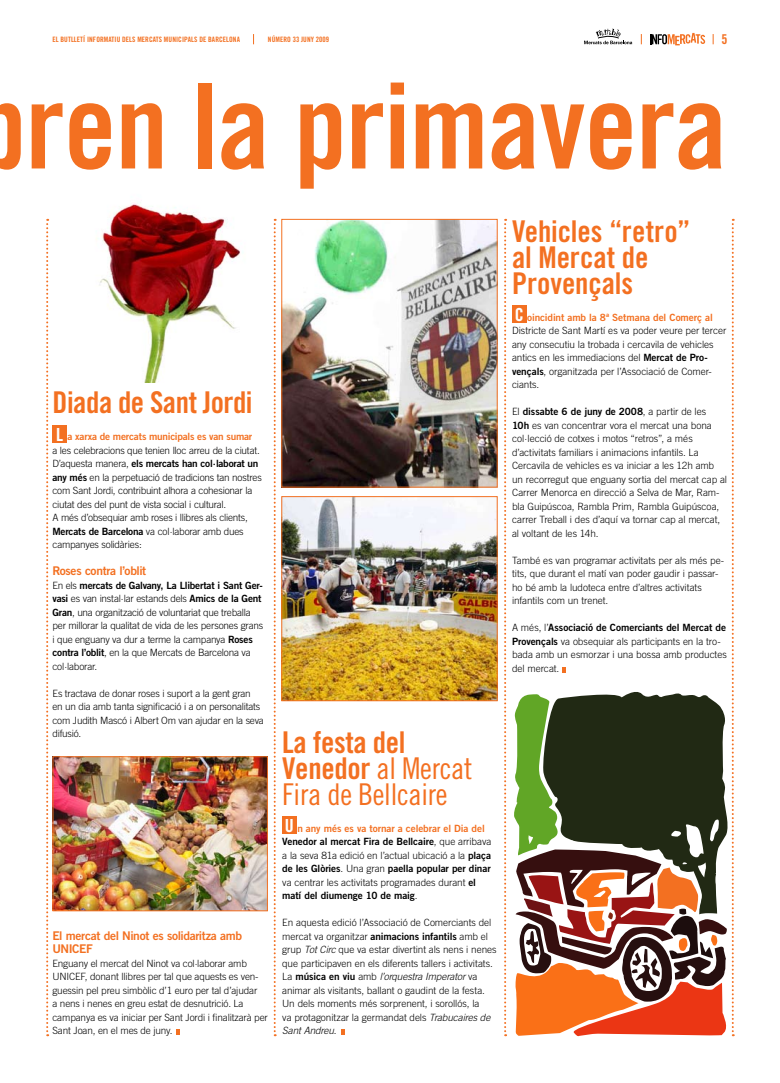
<style>
.page{position:relative;width:780px;height:1083px;background:#fff}
.page>*{position:absolute;margin:0;border:0;box-sizing:border-box;transform-origin:0 0}
.t1{font:119px "Trade Gothic Bold Cond Twenty";letter-spacing:-.01em;color:#f37021}
.t2{font:30px/26px "Trade Gothic Bold Cond Twenty";letter-spacing:-.005em;color:#f37021}
.t3{font:30px/26px "Trade Gothic Cond Eighteen";letter-spacing:-.01em;color:#f37021}
.t4{font:18px "Trade Gothic Bold Cond Twenty";color:#fff}
.t5{font:13.5px "Trade Gothic Bold Cond Twenty";color:#f37021}
.t6{font:12px/13.5px "Trade Gothic Bold Two";letter-spacing:-.03em;color:#f37021}
.t7{font:300 10px/13.5px "Trade Gothic";letter-spacing:-.015em;color:#000}
.t8{font:10px "Trade Gothic Bold Two";letter-spacing:-.01em;color:#000}
.t9{font:10px/13.5px "Trade Gothic Bold Two";letter-spacing:-.01em;color:#f37021}
.t10{font:7.4px "Trade Gothic Bold Cond Twenty";letter-spacing:.01em;color:#f37021}
.s1{font-family:"Trade Gothic Bold Two";font-weight:400}
.s2{font-family:"Trade Gothic";font-weight:300}
.s3{font-family:"Trade Gothic Bold Cond Twenty"}
.s4{color:#000}
.s5{font-family:"Trade Gothic";font-weight:300;color:#000}
.s6{font-style:italic}
</style>
<div class="page">
<svg style="left:584px;top:29px;width:48px;height:15px"></svg>
<svg style="left:650px;top:33px;width:55px;height:12px"></svg>
<img style="left:47px;top:203px;width:196px;height:180px">
<img style="left:283px;top:498px;width:212px;height:201px">
<div style="left:281px;top:496px;width:216px;height:205px;border:1px solid #f37021"></div>
<img style="left:283px;top:221px;width:212px;height:265px">
<div style="left:281px;top:219px;width:216px;height:269px;border:1px solid #f37021"></div>
<div style="left:52px;top:425px;width:15px;height:18px;background:#f37021"></div>
<div style="left:282px;top:816px;width:14px;height:18px;background:#f37021"></div>
<div style="left:512px;top:306px;width:14px;height:17px;background:#f37021"></div>
<svg style="left:341px;top:1029px;width:4px;height:5px"></svg>
<svg style="left:46px;top:219px;width:2px;height:817px"></svg>
<svg style="left:274px;top:219px;width:2px;height:817px"></svg>
<svg style="left:504px;top:219px;width:2px;height:817px"></svg>
<svg style="left:513px;top:219px;width:220px;height:818px"></svg>
<img style="left:54px;top:758px;width:212px;height:151px">
<div style="left:52px;top:756px;width:216px;height:155px;border:1px solid #f37021"></div>
<svg style="left:176px;top:1029px;width:4px;height:5px"></svg>
<p class="t10" style="left:52px;top:35px;width:189px">EL BUTLLETÍ INFORMATIU DELS MERCATS MUNICIPALS DE BARCELONA</p>
<p class="t10" style="left:268px;top:35px;width:63px">NÚMERO 33 JUNY 2009</p>
<h3 class="t5" style="left:721px;top:31px;width:7px">5</h3>
<h1 class="t1" style="left:-26px;top:54px;width:755px">bren la primavera</h1>
<h2 class="t2" style="left:512px;top:218px;width:180px">Vehicles “retro” al Mercat de<br>Provençals</h2>
<p class="t9" style="left:527px;top:310px;width:187px">oincidint amb la 8ª Setmana del Comerç al</p>
<p class="t7" style="left:512px;top:324px;width:216px">Districte de Sant Martí es va poder veure per tercer any consecutiu la trobada i cercavila de vehicles antics en les immediacions del <span class="s1">Mercat de Pro&shy;vençals</span>, organitzada per l’Associació de Comer&shy;ciants.</p>
<p class="t8" style="left:512px;top:405px;width:196px"><span class="s2">El</span> dissabte 6 de juny de 2008<span class="s2">, a partir de les</span></p>
<p class="t7" style="left:512px;top:418px;width:216px"><span class="s1">10h</span> es van concentrar vora el mercat una bona col·lecció de cotxes i motos “retros”, a més d’activitats familiars i animacions infantils. La Cercavila de vehicles es va iniciar a les 12h amb un recorregut que enguany sortia del mercat cap al Carrer Menorca en direcció a Selva de Mar, Ram&shy;bla Guipúscoa, Rambla Prim, Rambla Guipúscoa, carrer Treball i des d’aquí va tornar cap al mercat, al voltant de les 14h.</p>
<p class="t7" style="left:512px;top:553px;width:213px">També es van programar activitats per als més pe&shy;tits, que durant el matí van poder gaudir i passar&shy;ho bé amb la ludoteca entre d’altres activitats infantils com un trenet.</p>
<p class="t8" style="left:512px;top:621px;width:215px"><span class="s2">A més, l’</span>Associació de Comerciants del Mercat de</p>
<p class="t7" style="left:512px;top:634px;width:216px"><span class="s1">Provençals</span> va obsequiar als participants en la tro&shy;bada amb un esmorzar i una bossa amb productes del mercat.</p>
<h3 class="t4" style="left:514px;top:304px;width:10px">C</h3>
<h2 class="t2" style="left:52px;top:389px;width:202px">Diada de Sant Jordi</h2>
<p class="t9" style="left:68px;top:429px;width:186px">a xarxa de mercats municipals es van sumar</p>
<p class="t7" style="left:52px;top:443px;width:209px">a les celebracions que tenien lloc arreu de la ciutat.</p>
<p class="t8" style="left:52px;top:457px;width:207px"><span class="s2">D’aquesta manera,</span> els mercats han col·laborat un</p>
<p class="t7" style="left:52px;top:470px;width:211px"><span class="s1">any més</span> en la perpetuació de tradicions tan nostres com Sant Jordi, contribuint alhora a cohesionar la ciutat des del punt de vista social i cultural.<br>A més d’obsequiar amb roses i llibres als clients, <span class="s1">Mercats de Barcelona</span> va col·laborar amb dues campanyes solidàries:</p>
<p class="t6" style="left:52px;top:564px;width:95px">Roses contra l’oblit</p>
<p class="t8" style="left:52px;top:579px;width:212px"><span class="s2">En els</span> mercats de Galvany, La Llibertat i Sant Ger-</p>
<p class="t7" style="left:52px;top:592px;width:212px"><span class="s1">vasi</span> es van instal·lar estands dels <span class="s1">Amics de la Gent Gran</span>, una organització de voluntariat que treballa per millorar la qualitat de vida de les persones grans i que enguany va dur a terme la campanya <span class="s1">Roses contra l’oblit</span>, en la que Mercats de Barcelona va col·laborar.</p>
<p class="t7" style="left:52px;top:686px;width:213px">Es tractava de donar roses i suport a la gent gran<br>en un dia amb tanta significació i a on personalitats com Judith Mascó i Albert Om van ajudar en la seva difusió.</p>
<h3 class="t4" style="left:56px;top:423px;width:9px">L</h3>
<h2 class="t2" style="left:282px;top:729px;width:125px">La festa del</h2>
<h2 class="t3" style="left:282px;top:755px;width:192px"><span class="s3">Venedor</span> al Mercat<br>Fira de Bellcaire</h2>
<p class="t9" style="left:282px;top:821px;width:211px;text-indent:15px">n any més es va tornar a celebrar el Dia del<br><span class="s4">Venedor al mercat Fira de Bellcaire</span><span class="s5">, que arribava</span></p>
<p class="t7" style="left:282px;top:848px;width:210px">a la seva 81a edició en l’actual ubicació a la <span class="s1">plaça</span></p>
<p class="t8" style="left:282px;top:862px;width:210px">de les Glòries<span class="s2">. Una gran</span> paella popular per dinar</p>
<p class="t7" style="left:282px;top:875px;width:195px">va centrar les activitats programades durant <span class="s1">el</span></p>
<p class="t8" style="left:282px;top:889px;width:141px">matí del diumenge 10 de maig<span class="s2">.   </span></p>
<p class="t7" style="left:282px;top:916px;width:216px">En aquesta edició l’Associació de Comerciants del mercat va organitzar <span class="s1">animacions infantils</span> amb el grup <span class="s6">Tot Circ</span> que va estar divertint als nens i nenes que participaven en els diferents tallers i activitats.<br>La <span class="s1">música en viu</span> amb <span class="s6">l’orquestra Imperator</span> va animar als visitants, ballant o gaudint de la festa.<br>Un dels moments més sorprenent, i sorollós, la<br>va protagonitzar la germandat dels <span class="s6">Trabucaires de Sant Andreu</span>.</p>
<h3 class="t4" style="left:285px;top:814px;width:10px">U</h3>
<p class="t6" style="left:52px;top:928px;width:191px">El mercat del Ninot es solidaritza amb<br>UNICEF<span class="s5">  </span></p>
<p class="t7" style="left:52px;top:956px;width:217px">Enguany el mercat del Ninot va col·laborar amb UNICEF, donant llibres per tal que aquests es ven&shy;guessin pel preu simbòlic d’1 euro per tal d’ajudar<br>a nens i nenes en greu estat de desnutrició. La campanya es va iniciar per Sant Jordi i finalitzarà per Sant Joan, en el mes de juny.</p>
</div>
